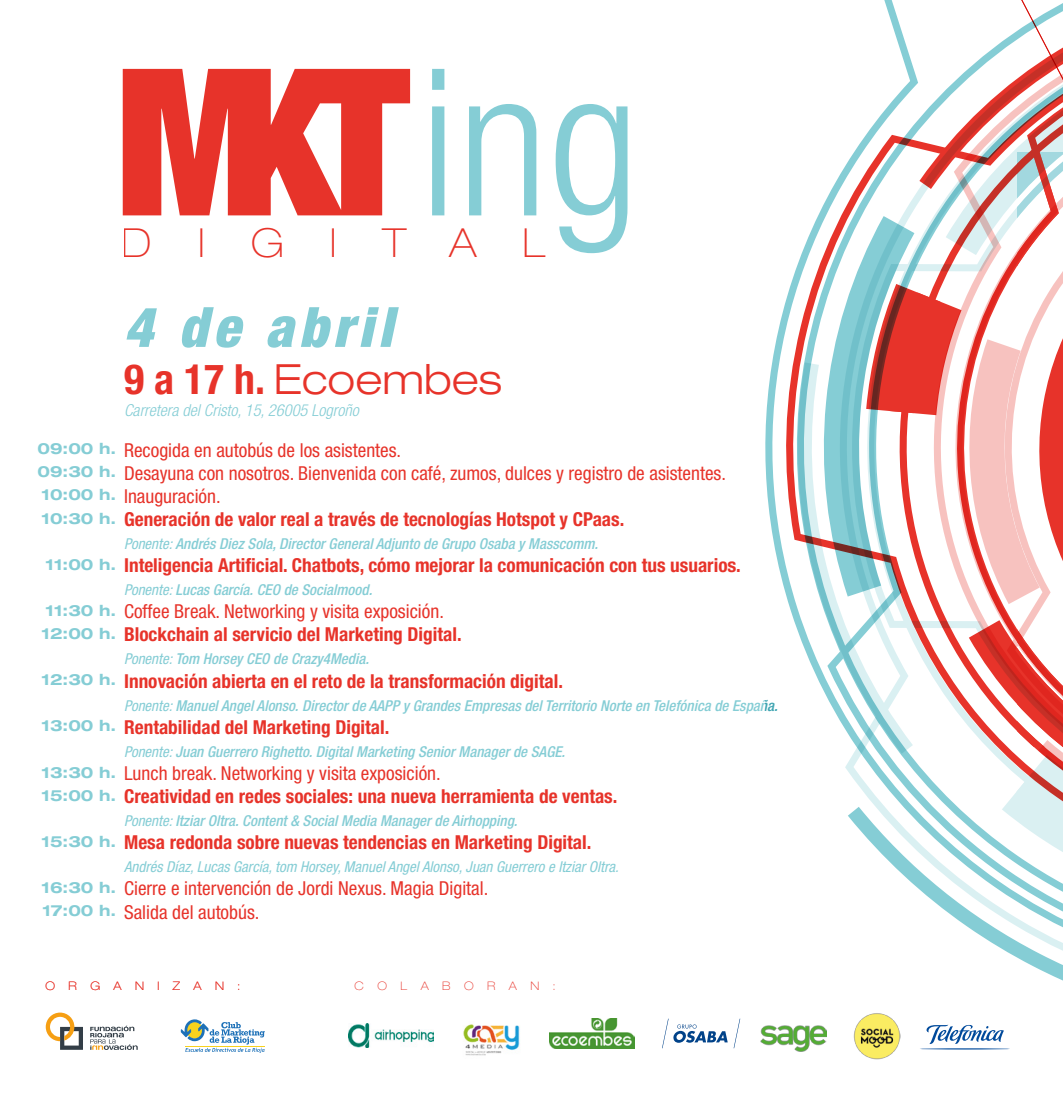
<style>
.page{position:relative;width:1063px;height:1110px;background:#fff}
.page>*{position:absolute;margin:0;border:0;box-sizing:border-box;transform-origin:0 0}
.t1{font:italic 900 condensed 55.5px "Helvetica Neue LT Std";letter-spacing:.1em;color:#85cdd5}
.t2{font:300 expanded 41.7px "Helvetica Neue LT Std";color:#e7332a}
.t3{font:100 expanded 40.05px "Helvetica Neue LT Std";letter-spacing:1.145em;color:#e7332a}
.t4{font:700 condensed 19.2px "Helvetica Neue LT Std";color:#e7332a}
.t5{font:condensed 19.2px/23.1px "Helvetica Neue LT Std";color:#e7332a}
.t6{font:italic 300 condensed 16.5px "Helvetica Neue LT Std";color:#85cdd5}
.t7{font:700 expanded 15.45px/23.1px "Helvetica Neue LT Std";color:#85cdd5}
.t8{font:italic 500 condensed 15px "Helvetica Neue LT Std";color:#85cdd5}
.t9{font:italic condensed 15px "Helvetica Neue LT Std";color:#85cdd5}
.t10{font:100 expanded 11.7px "Helvetica Neue LT Std";letter-spacing:1.145em;color:#e7332a}
.s1{font-weight:700;font-stretch:condensed}
.s2{font-weight:400}
</style>
<div class="page">
<svg style="left:765px;top:301px;width:244px;height:759px"></svg>
<svg style="left:848px;top:1000px;width:161px;height:30px"></svg>
<svg style="left:817px;top:898px;width:246px;height:102px"></svg>
<svg style="left:786px;top:266px;width:277px;height:632px"></svg>
<svg style="left:797px;top:0;width:266px;height:881px"></svg>
<svg style="left:123px;top:69px;width:287px;height:146px"></svg>
<svg style="left:432px;top:69px;width:12px;height:146px;background:#93d3da"></svg>
<svg style="left:469px;top:104px;width:67px;height:111px"></svg>
<svg style="left:555px;top:104px;width:72px;height:149px"></svg>
<svg style="left:181px;top:1019px;width:84px;height:34px"></svg>
<svg style="left:90px;top:1026px;width:48px;height:24px"></svg>
<svg style="left:46px;top:1012px;width:37px;height:38px"></svg>
<hr style="left:919px;top:1048px;width:91px;height:1px;background:#004a9b;border-radius:50%">
<svg style="left:926px;top:1025px;width:78px;height:19px"></svg>
<img style="left:761px;top:1025px;width:66px;height:26px">
<svg style="left:662px;top:1019px;width:65px;height:29px"></svg>
<svg style="left:733px;top:1019px;width:7px;height:29px"></svg>
<img style="left:463px;top:1024px;width:57px;height:32px">
<img style="left:853px;top:1012px;width:47px;height:47px">
<img style="left:549px;top:1019px;width:86px;height:29px">
<img style="left:349px;top:1024px;width:85px;height:23px">
<h3 class="t3" style="left:122px;top:219px;width:425px">DIGITAL</h3>
<p class="t7" style="left:38px;top:437px;width:80px;text-align:justify">09:00 h.<br>09:30 h.<br>10:00 h.<br>10:30 h.</p>
<p class="t7" style="left:46px;top:552px;width:72px">11:00 h.</p>
<p class="t7" style="left:42px;top:598px;width:76px">11:30 h.<br>12:00 h.</p>
<p class="t7" style="left:42px;top:668px;width:76px">12:30 h.</p>
<p class="t7" style="left:42px;top:714px;width:76px">13:00 h.</p>
<p class="t7" style="left:42px;top:760px;width:76px">13:30 h.<br>15:00 h.</p>
<p class="t7" style="left:42px;top:829px;width:76px">15:30 h.</p>
<p class="t7" style="left:42px;top:875px;width:76px">16:30 h.<br>17:00 h.</p>
<h1 class="t1" style="left:124px;top:293px;width:270px">4 de abril</h1>
<h2 class="t2" style="left:124px;top:354px;width:379px"><span class="s1">9 a 17 h.</span> Ecoembes</h2>
<p class="t6" style="left:124px;top:401px;width:236px">Carretera del Cristo, 15, 26005 Logroño</p>
<p class="t5" style="left:124px;top:438px;width:603px">Recogida en autobús de los asistentes.<br>Desayuna con nosotros. Bienvenida con café, zumos, dulces y registro de asistentes.<br>Inauguración.</p>
<p class="t4" style="left:124px;top:507px;width:502px">Generación de valor real a través de tecnologías Hotspot y CPaas.</p>
<p class="t8" style="left:124px;top:535px;width:475px"><span class="s2">Ponente:</span> Andrés Diez Sola, Director General Adjunto de Grupo Osaba y Masscomm.</p>
<p class="t4" style="left:124px;top:554px;width:618px">Inteligencia Artificial. Chatbots, cómo mejorar la comunicación con tus usuarios.</p>
<p class="t8" style="left:124px;top:581px;width:250px"><span class="s2">Ponente:</span> Lucas García. CEO de Socialmood.</p>
<p class="t5" style="left:124px;top:600px;width:321px">Coffee Break. Networking y visita exposición.</p>
<p class="t4" style="left:124px;top:623px;width:339px">Blockchain al servicio del Marketing Digital.</p>
<p class="t8" style="left:124px;top:650px;width:246px"><span class="s2">Ponente:</span> Tom Horsey CEO de Crazy4Media.</p>
<p class="t4" style="left:124px;top:669px;width:440px">Innovación abierta en el reto de la transformación digital.</p>
<p class="t8" style="left:124px;top:696px;width:655px"><span class="s2">Ponente:</span> Manuel Angel Alonso. Director de AAPP y Grandes Empresas del Territorio Norte en Telefónica de España.</p>
<p class="t4" style="left:124px;top:715px;width:267px">Rentabilidad del Marketing Digital.</p>
<p class="t8" style="left:124px;top:742px;width:442px"><span class="s2">Ponente:</span> Juan Guerrero Righetto. Digital Marketing Senior Manager de SAGE.</p>
<p class="t5" style="left:124px;top:761px;width:318px">Lunch break. Networking y visita exposición.</p>
<p class="t4" style="left:124px;top:784px;width:495px">Creatividad en redes sociales: una nueva herramienta de ventas.</p>
<p class="t8" style="left:124px;top:812px;width:395px"><span class="s2">Ponente:</span> Itziar Oltra. Content &amp; Social Media Manager de Airhopping.</p>
<p class="t4" style="left:124px;top:831px;width:469px">Mesa redonda sobre nuevas tendencias en Marketing Digital.</p>
<p class="t9" style="left:124px;top:858px;width:496px">Andrés Díaz, Lucas García, tom Horsey, Manuel Angel Alonso, Juan Guerrero e Itziar Oltra.</p>
<p class="t5" style="left:124px;top:877px;width:366px">Cierre e intervención de Jordi Nexus. Magia Digital.<br>Salida del autobús.</p>
<p class="t10" style="left:46px;top:978px;width:196px">ORGANIZAN:</p>
<p class="t10" style="left:355px;top:978px;width:202px">COLABORAN:</p>
</div>
